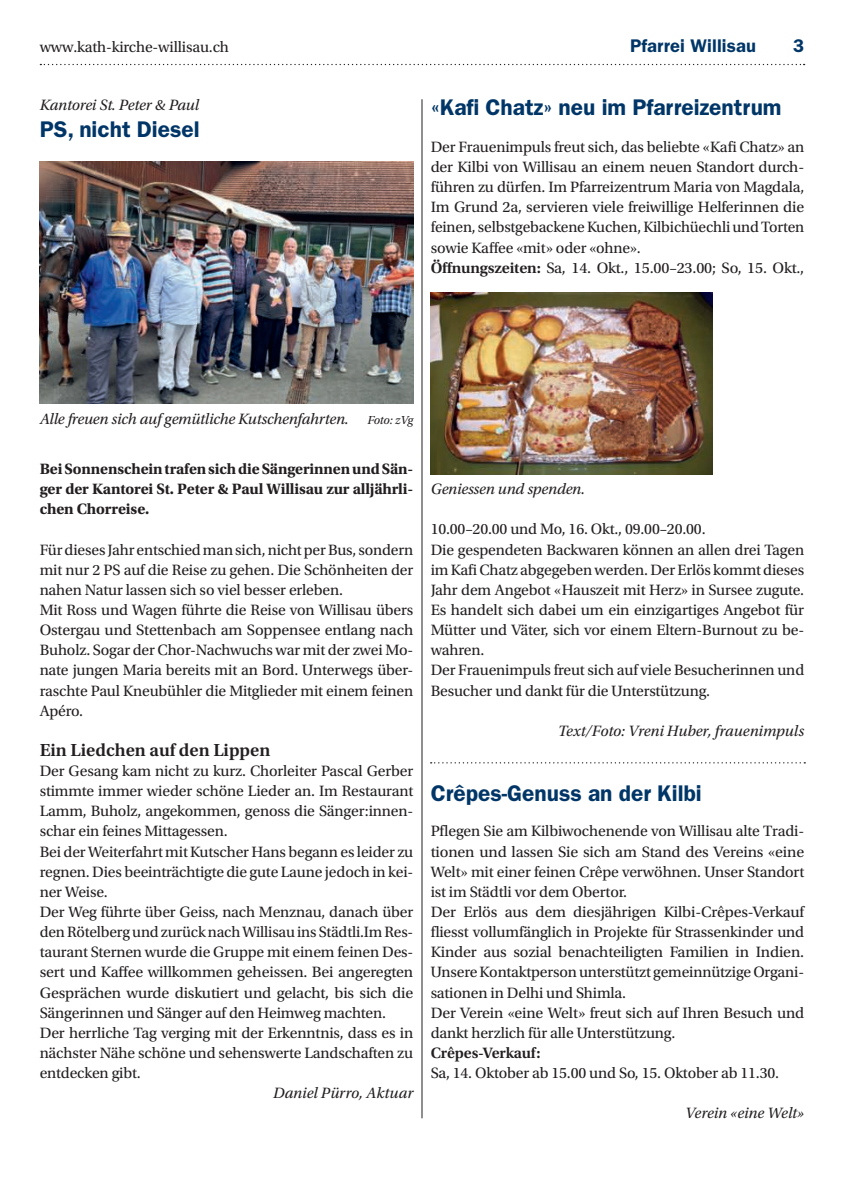
<style>
.page{position:relative;width:844px;height:1191px;background:#fff}
.page>*{position:absolute;margin:0;border:0;box-sizing:border-box;transform-origin:0 0}
.t1{font:600 22.75px "ITC Franklin Gothic Std";color:#003667}
.t2{font:600 18.38px "Utopia Std";color:#231f20}
.t3{font:600 18.38px "ITC Franklin Gothic Std";letter-spacing:.005em;color:#003667}
.t4{font:15.75px/20.1px "Utopia Std";letter-spacing:-.01em;color:#231f20}
.t5{font:italic 15.75px "Utopia Std";letter-spacing:-.01em;color:#231f20}
.t6{font:700 15.75px/20.1px "Utopia Std";letter-spacing:-.01em;color:#231f20;text-align:justify}
.t7{font:600 15.75px "Utopia Std";letter-spacing:-.01em;color:#231f20}
.s1{font-weight:600}
.s2{font-size:12.25px}
</style>
<div class="page">
<svg style="left:40px;top:64px;width:764px;height:1px"></svg>
<img style="left:40px;top:162px;width:373px;height:241px">
<img style="left:430px;top:293px;width:282px;height:181px">
<svg style="left:430px;top:762px;width:375px;height:1px"></svg>
<hr style="left:421px;top:99px;width:1px;height:1019px;background:#231f20">
<p class="t4" style="left:40px;top:37px;width:191px">www.kath-kirche-willisau.ch</p>
<p class="t3" style="left:630px;top:35px;width:127px">Pfarrei Willisau</p>
<p class="t3" style="left:793px;top:35px;width:13px">3</p>
<p class="t5" style="left:40px;top:96px;width:161px">Kantorei St. Peter &amp; Paul</p>
<h1 class="t1" style="left:40px;top:116px;width:161px">PS, nicht Diesel</h1>
<h1 class="t1" style="left:430px;top:94px;width:352px">«Kafi Chatz» neu im Pfarreizentrum</h1>
<p class="t4" style="left:430px;top:137px;width:375px">Der Frauenimpuls freut sich, das beliebte «Kafi Chatz» an der Kilbi von Willisau an einem neuen Standort durch&shy;führen zu dürfen. Im Pfarreizentrum Maria von Magdala, Im Grund 2a, servieren viele freiwillige Helferinnen die feinen, selbstgebackene Kuchen, Kilbichüechli und Torten sowie Kaffee «mit» oder «ohne».<br><span class="s1">Öffnungszeiten:</span> Sa, 14. Okt., 15.00–23.00; So, 15. Okt.,</p>
<p class="t5" style="left:40px;top:410px;width:375px">Alle freuen sich auf gemütliche Kutschenfahrten. <span class="s2">Foto: zVg</span></p>
<p class="t6" style="left:40px;top:459px;width:375px">Bei Sonnenschein trafen sich die Sängerinnen und Sän&shy;ger der Kantorei St. Peter &amp; Paul Willisau zur alljährli&shy;chen Chorreise.</p>
<p class="t4" style="left:40px;top:539px;width:375px">Für dieses Jahr entschied man sich, nicht per Bus, sondern mit nur 2 PS auf die Reise zu gehen. Die Schönheiten der nahen Natur lassen sich so viel besser erleben.<br>Mit Ross und Wagen führte die Reise von Willisau übers Ostergau und Stettenbach am Soppensee entlang nach Buholz. Sogar der Chor-Nachwuchs war mit der zwei Mo&shy;nate jungen Maria bereits mit an Bord. Unterwegs über&shy;raschte Paul Kneubühler die Mitglieder mit einem feinen Apéro.</p>
<p class="t2" style="left:40px;top:739px;width:232px">Ein Liedchen auf den Lippen</p>
<p class="t4" style="left:40px;top:761px;width:375px">Der Gesang kam nicht zu kurz. Chorleiter Pascal Gerber stimmte immer wieder schöne Lieder an. Im Restaurant Lamm, Buholz, angekommen, genoss die Sänger:innen&shy;schar ein feines Mittagessen.<br>Bei der Weiterfahrt mit Kutscher Hans begann es leider zu regnen. Dies beeinträchtigte die gute Laune jedoch in kei&shy;ner Weise.<br>Der Weg führte über Geiss, nach Menznau, danach über den Rötelberg und zurück nach Willisau ins Städtli.Im Res&shy;taurant Sternen wurde die Gruppe mit einem feinen Des&shy;sert und Kaffee willkommen geheissen. Bei angeregten Gesprächen wurde diskutiert und gelacht, bis sich die Sängerinnen und Sänger auf den Heimweg machten.<br>Der herrliche Tag verging mit der Erkenntnis, dass es in nächster Nähe schöne und sehenswerte Landschaften zu entdecken gibt.</p>
<p class="t5" style="left:273px;top:1084px;width:142px">Daniel Pürro, Aktuar</p>
<p class="t5" style="left:430px;top:480px;width:156px">Geniessen und spenden.</p>
<p class="t4" style="left:430px;top:519px;width:375px">10.00–20.00 und Mo, 16. Okt., 09.00–20.00.<br>Die gespendeten Backwaren können an allen drei Tagen im Kafi Chatz abgegeben werden. Der Erlös kommt dieses Jahr dem Angebot «Hauszeit mit Herz» in Sursee zugute.<br>Es handelt sich dabei um ein einzigartiges Angebot für Mütter und Väter, sich vor einem Eltern-Burnout zu be&shy;wahren.<br>Der Frauenimpuls freut sich auf viele Besucherinnen und Besucher und dankt für die Unterstützung.</p>
<p class="t5" style="left:558px;top:722px;width:247px">Text/Foto: Vreni Huber, frauenimpuls</p>
<h1 class="t1" style="left:430px;top:780px;width:272px">Crêpes-Genuss an der Kilbi</h1>
<p class="t4" style="left:430px;top:821px;width:375px">Pflegen Sie am Kilbiwochenende von Willisau alte Tradi&shy;tionen und lassen Sie sich am Stand des Vereins «eine Welt» mit einer feinen Crêpe verwöhnen. Unser Standort ist im Städtli vor dem Obertor.<br>Der Erlös aus dem diesjährigen Kilbi-Crêpes-Verkauf fliesst vollumfänglich in Projekte für Strassenkinder und Kinder aus sozial benachteiligten Familien in Indien.<br>Unsere Kontaktperson unterstützt gemeinnützige Organi&shy;sationen in Delhi und Shimla.<br>Der Verein «eine Welt» freut sich auf Ihren Besuch und dankt herzlich für alle Unterstützung.</p>
<p class="t7" style="left:430px;top:1044px;width:111px">Crêpes-Verkauf:</p>
<p class="t4" style="left:430px;top:1063px;width:350px">Sa, 14. Oktober ab 15.00 und So, 15. Oktober ab 11.30.</p>
<p class="t5" style="left:685px;top:1104px;width:121px">Verein «eine Welt»</p>
</div>
